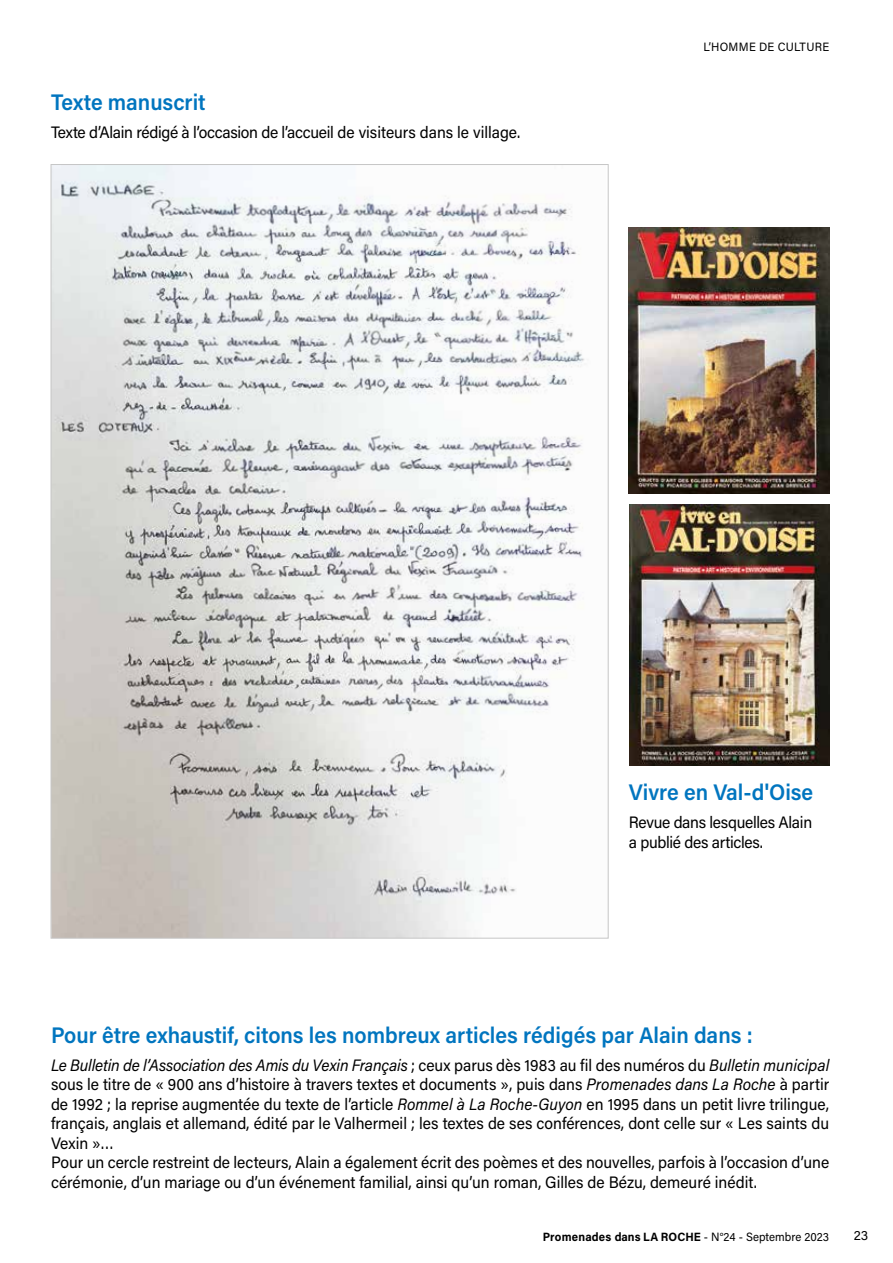
<style>
.page{position:relative;width:893px;height:1263px;background:#fff}
.page>*{position:absolute;margin:0;border:0;box-sizing:border-box;transform-origin:0 0}
.t1{font:600 22.5px "Acumin Pro";color:#0075bf;scale:.95 1}
.t2{font:16.5px/19.5px "Acumin Pro";color:#000;scale:.95 1}
.t3{font:16.5px/19.5px "Acumin Pro";letter-spacing:-.02em;color:#000;scale:.95 1}
.t4{font:13.5px "Acumin Pro";color:#000}
.t5{font:700 12px "Acumin Pro";letter-spacing:.01em;color:#000;scale:.95 1}
.t6{font:12px "Acumin Pro";letter-spacing:.025em;color:#000;scale:.95 1}
.s1{font-style:italic}
.s2{font-weight:400}
</style>
<div class="page">
<img style="left:53px;top:166px;width:532px;height:770px">
<img style="left:629px;top:228px;width:200px;height:265px">
<img style="left:629px;top:504px;width:200px;height:261px">
<h1 class="t1" style="left:51px;top:86px;width:164px">Texte manuscrit</h1>
<p class="t2" style="left:51px;top:122px;width:496px">Texte d’Alain rédigé à l’occasion de l’accueil de visiteurs dans le village.</p>
<p class="t6" style="left:703px;top:39px;width:134px">L’HOMME DE CULTURE</p>
<h1 class="t1" style="left:629px;top:777px;width:196px">Vivre en Val-d'Oise</h1>
<p class="t3" style="left:629px;top:812px;width:194px">Revue dans lesquelles Alain a publié des articles.</p>
<h1 class="t1" style="left:51px;top:1019px;width:740px">Pour être exhaustif, citons les nombreux articles rédigés par Alain dans :</h1>
<p class="t2" style="left:51px;top:1055px;width:821px"><span class="s1">Le Bulletin de l’Association des Amis du Vexin Français</span> ; ceux parus dès 1983 au fil des numéros du <span class="s1">Bulletin municipal </span>sous le titre de « 900 ans d’histoire à travers textes et documents », puis dans <span class="s1">Promenades dans La Roche</span> à partir de 1992 ; la reprise augmentée du texte de l’article <span class="s1">Rommel à La Roche-Guyon</span> en 1995 dans un petit livre trilingue, français, anglais et allemand, édité par le Valhermeil ; les textes de ses conférences, dont celle sur « Les saints du Vexin »…<br>Pour un cercle restreint de lecteurs, Alain a également écrit des poèmes et des nouvelles, parfois à l’occasion d’une cérémonie, d’un mariage ou d’un événement familial, ainsi qu’un roman, Gilles de Bézu, demeuré inédit.</p>
<p class="t5" style="left:543px;top:1228px;width:303px">Promenades dans LA ROCHE <span class="s2">- N°24 - Septembre 2023</span></p>
<p class="t4" style="left:854px;top:1226px;width:16px">23</p>
</div>
